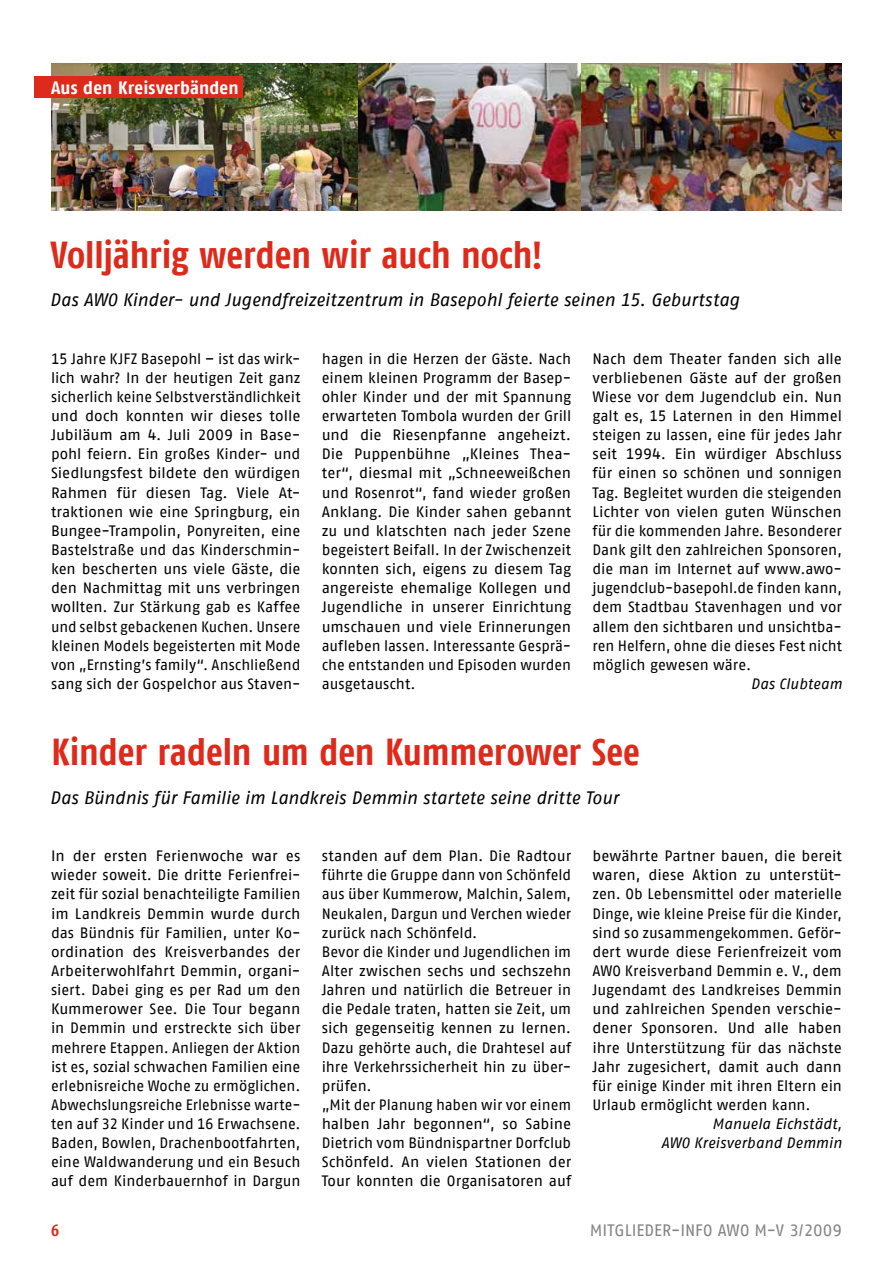
<style>
.page{position:relative;width:893px;height:1263px;background:#fff}
.page>*{position:absolute;margin:0;border:0;box-sizing:border-box;transform-origin:0 0}
.t1{font:700 37.5px "AWO Fago Cond";letter-spacing:-.005em;color:#dd2a1b}
.t2{font:italic 18px "AWO Fago Office";letter-spacing:-.01em;color:#000}
.t3{font:700 17.85px "AWO Fago Cond";letter-spacing:.005em;color:#fff;scale:1.09 1}
.t4{font:16.5px "AWO Fago Office";color:#818281}
.t5{font:700 16.5px "AWO Fago Cond";color:#dd2a1b}
.t6{font:15px/19.2px "AWO Fago Office";letter-spacing:-.005em;color:#000;text-align:justify}
.t7{font:italic 15px/19.2px "AWO Fago Office";color:#000;text-align:right}
</style>
<div class="page">
<img style="left:357px;top:63px;width:225px;height:147px">
<img style="left:51px;top:63px;width:306px;height:147px">
<img style="left:582px;top:63px;width:260px;height:147px">
<div style="left:34px;top:77px;width:209px;height:21px;background:#dd2a1b"></div>
<p class="t3" style="left:51px;top:77px;width:174px">Aus den Kreisverbänden</p>
<h1 class="t1" style="left:51px;top:233px;width:493px">Volljährig werden wir auch noch!</h1>
<p class="t2" style="left:50px;top:290px;width:691px">Das AWO Kinder- und Jugendfreizeitzentrum in Basepohl feierte seinen 15. Geburtstag</p>
<p class="t6" style="left:51px;top:349px;width:251px;text-align:left">15 Jahre KJFZ Basepohl – ist das wirk&shy;lich wahr? In der heutigen Zeit ganz sicherlich keine Selbstverständlichkeit und doch konnten wir dieses tolle Jubiläum am 4. Juli 2009 in Base&shy;pohl feiern. Ein großes Kinder- und Siedlungsfest bildete den würdigen Rahmen für diesen Tag. Viele At&shy;traktionen wie eine Springburg, ein Bungee-Trampolin, Ponyreiten, eine Bastelstraße und das Kinderschmin&shy;ken bescherten uns viele Gäste, die den Nachmittag mit uns verbringen wollten. Zur Stärkung gab es Kaffee und selbst gebackenen Kuchen. Unsere kleinen Models begeisterten mit Mode von „Ernsting’s family“. Anschließend sang sich der Gospelchor aus Staven-</p>
<p class="t6" style="left:322px;top:349px;width:251px">hagen in die Herzen der Gäste. Nach einem kleinen Programm der Basep&shy;ohler Kinder und der mit Spannung erwarteten Tombola wurden der Grill und die Riesenpfanne angeheizt.<br>Die Puppenbühne „Kleines Thea&shy;ter“, diesmal mit „Schneeweißchen und Rosenrot“, fand wieder großen Anklang. Die Kinder sahen gebannt zu und klatschten nach jeder Szene begeistert Beifall. In der Zwischenzeit konnten sich, eigens zu diesem Tag angereiste ehemalige Kollegen und Jugendliche in unserer Einrichtung umschauen und viele Erinnerungen aufleben lassen. Interessante Gesprä&shy;che entstanden und Episoden wurden ausgetauscht.</p>
<p class="t6" style="left:592px;top:349px;width:251px">Nach dem Theater fanden sich alle verbliebenen Gäste auf der großen Wiese vor dem Jugendclub ein. Nun galt es, 15 Laternen in den Himmel steigen zu lassen, eine für jedes Jahr seit 1994. Ein würdiger Abschluss für einen so schönen und sonnigen Tag. Begleitet wurden die steigenden Lichter von vielen guten Wünschen für die kommenden Jahre. Besonderer Dank gilt den zahlreichen Sponsoren, die man im Internet auf www.awo&shy;jugendclub-basepohl.de finden kann, dem Stadtbau Stavenhagen und vor allem den sichtbaren und unsichtba&shy;ren Helfern, ohne die dieses Fest nicht möglich gewesen wäre.</p>
<p class="t7" style="left:751px;top:674px;width:93px">Das Clubteam</p>
<h1 class="t1" style="left:52px;top:730px;width:590px">Kinder radeln um den Kummerower See</h1>
<p class="t2" style="left:50px;top:787px;width:570px">Das Bündnis für Familie im Landkreis Demmin startete seine dritte Tour</p>
<p class="t6" style="left:51px;top:846px;width:251px">In der ersten Ferienwoche war es wieder soweit. Die dritte Ferienfrei&shy;zeit für sozial benachteiligte Familien im Landkreis Demmin wurde durch das Bündnis für Familien, unter Ko&shy;ordination des Kreisverbandes der Arbeiterwohlfahrt Demmin, organi&shy;siert. Dabei ging es per Rad um den Kummerower See. Die Tour begann in Demmin und erstreckte sich über mehrere Etappen. Anliegen der Aktion ist es, sozial schwachen Familien eine erlebnisreiche Woche zu ermöglichen.<br>Abwechslungsreiche Erlebnisse warte&shy;ten auf 32 Kinder und 16 Erwachsene.<br>Baden, Bowlen, Drachenbootfahrten, eine Waldwanderung und ein Besuch auf dem Kinderbauernhof in Dargun</p>
<p class="t6" style="left:322px;top:846px;width:251px;text-align:left">standen auf dem Plan. Die Radtour führte die Gruppe dann von Schönfeld aus über Kummerow, Malchin, Salem, Neukalen, Dargun und Verchen wieder zurück nach Schönfeld.<br>Bevor die Kinder und Jugendlichen im Alter zwischen sechs und sechszehn Jahren und natürlich die Betreuer in die Pedale traten, hatten sie Zeit, um sich gegenseitig kennen zu lernen.<br>Dazu gehörte auch, die Drahtesel auf ihre Verkehrssicherheit hin zu über&shy;prüfen.<br>„Mit der Planung haben wir vor einem halben Jahr begonnen“, so Sabine Dietrich vom Bündnispartner Dorfclub Schönfeld. An vielen Stationen der Tour konnten die Organisatoren auf</p>
<p class="t6" style="left:592px;top:846px;width:251px">bewährte Partner bauen, die bereit waren, diese Aktion zu unterstüt&shy;zen. Ob Lebensmittel oder materielle Dinge, wie kleine Preise für die Kinder, sind so zusammengekommen. Geför&shy;dert wurde diese Ferienfreizeit vom AWO Kreisverband Demmin e. V., dem Jugendamt des Landkreises Demmin und zahlreichen Spenden verschie&shy;dener Sponsoren. Und alle haben ihre Unterstützung für das nächste Jahr zugesichert, damit auch dann für einige Kinder mit ihren Eltern ein Urlaub ermöglicht werden kann.</p>
<p class="t7" style="left:661px;top:1114px;width:182px">Manuela Eichstädt,<br>AWO Kreisverband Demmin</p>
<p class="t5" style="left:51px;top:1221px;width:10px">6</p>
<p class="t4" style="left:590px;top:1221px;width:254px">MITGLIEDER-INFO AWO M-V 3/2009</p>
</div>
